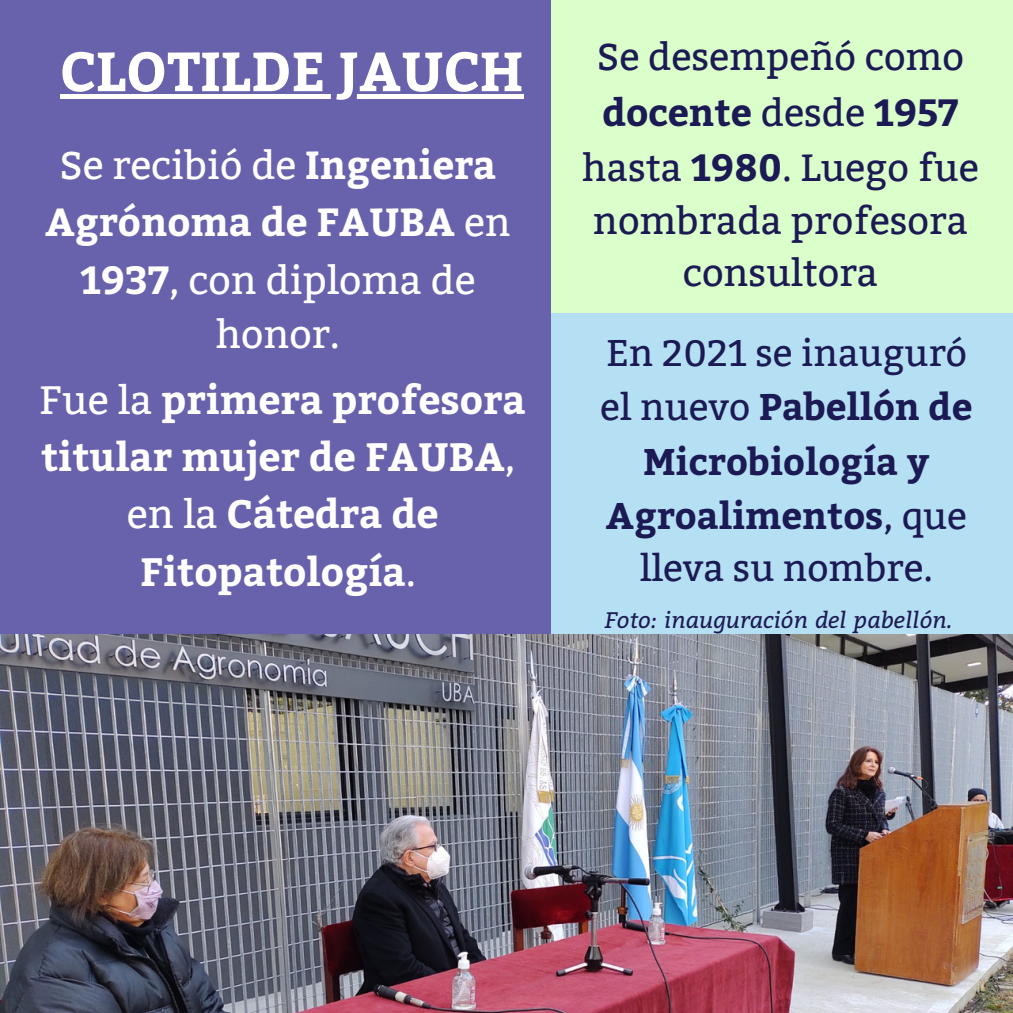
<style>
.page{position:relative;width:1013px;height:1013px;background:#fff}
.page>*{position:absolute;margin:0;border:0;box-sizing:border-box;transform-origin:0 0}
.t1{font:700 55px "Bitter";color:#fff}
.t2{font:700 39.38px/57.2px "Bitter";color:#fff;text-align:center}
.t3{font:39.12px/56.2px "Bitter";color:#fff;text-align:center}
.t4{font:37.75px/53.9px "Bitter";color:#1c1a54;text-align:center}
.t5{font:37px/53.6px "Bitter";color:#1c1a54;text-align:center}
.t6{font:italic 22.5px "Bitter";color:#1c1a54}
.s1{font-weight:700}
.s2{font-weight:400}
</style>
<div class="page">
<div style="left:0;top:0;width:551px;height:634px;background:#6861ac"></div>
<div style="left:551px;top:0;width:461px;height:314px;background:#dbffcb"></div>
<div style="left:60px;top:94px;width:463px;height:5px;background:#fff"></div>
<img style="left:0;top:634px;width:1012px;height:378px">
<div style="left:551px;top:314px;width:461px;height:320px;background:#b5e0f3"></div>
<h1 class="t1" style="left:60px;top:31px;width:464px">CLOTILDE JAUCH</h1>
<p class="t3" style="left:45px;top:138px;width:467px">Se recibió de <span class="s1">Ingeniera<br>Agrónoma de FAUBA</span> en<br><span class="s1">1937</span>, con diploma de honor.</p>
<p class="t2" style="left:40px;top:369px;width:487px"><span class="s2">Fue la</span> primera profesora titular mujer de FAUBA<span class="s2">, en la</span> Cátedra de<br>Fitopatología<span class="s2">.</span></p>
<p class="t4" style="left:582px;top:31px;width:398px">Se desempeñó como <span class="s1">docente</span> desde <span class="s1">1957 </span>hasta <span class="s1">1980</span>. Luego fue nombrada profesora consultora</p>
<p class="t5" style="left:600px;top:326px;width:373px">En 2021 se inauguró el nuevo <span class="s1">Pabellón de<br>Microbiología y<br>Agroalimentos</span>, que lleva su nombre.</p>
<p class="t6" style="left:604px;top:603px;width:349px">Foto: inauguración del pabellón.</p>
</div>
